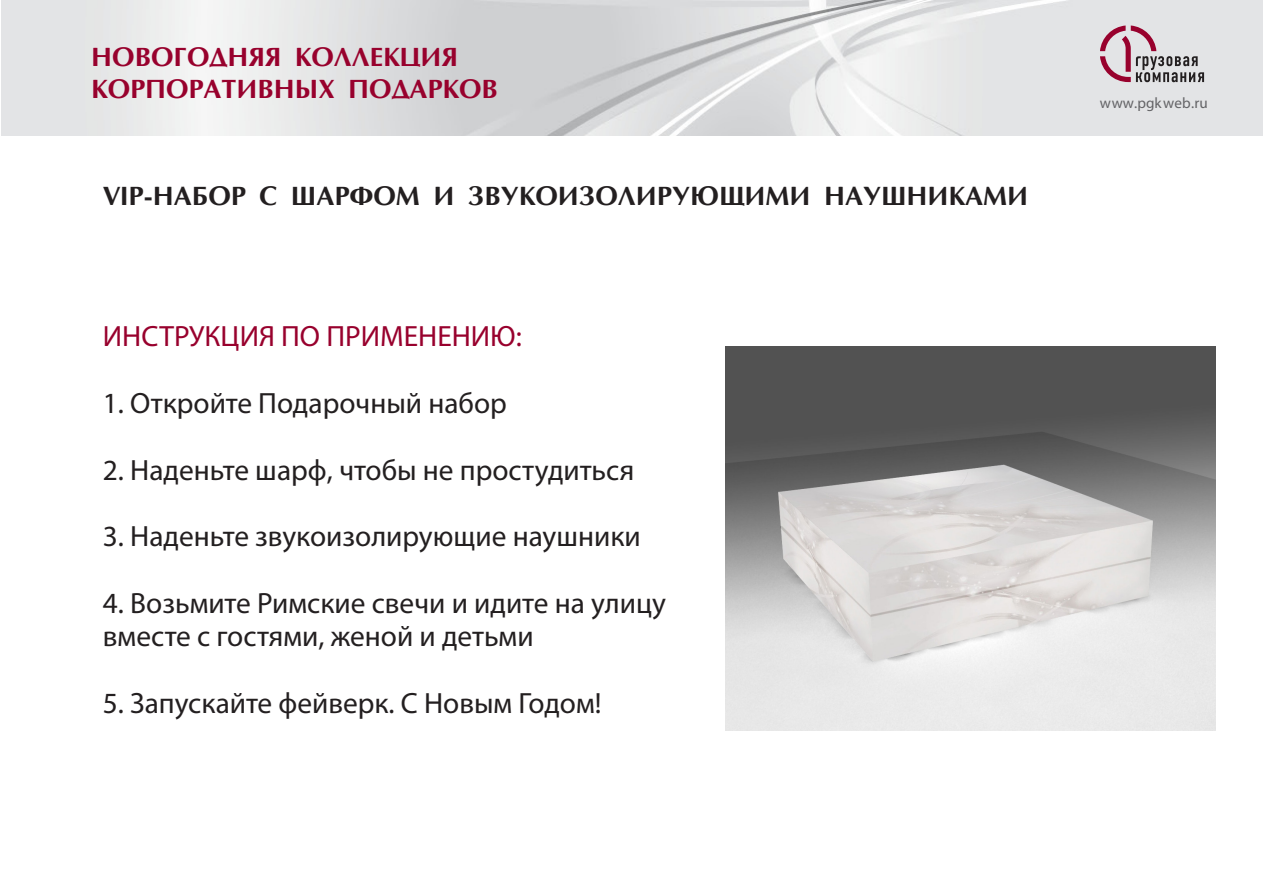
<style>
.page{position:relative;width:1263px;height:893px;background:#fff}
.page>*{position:absolute;margin:0;border:0;box-sizing:border-box;transform-origin:0 0}
.text_osnovnoy{font:29.4px "Myriad Pro";color:#231f20}
.text_osnovnoy-2{font:29.4px "Myriad Pro";color:#98012d}
.Zag_osn{font:700 27px "AG Opt Cyrillic";color:#231f20}
.t1{font:700 27px/32.4px "AG Opt Cyrillic";color:#98012d}
.t2{font:15.15px "Myriad Pro";color:#636366}
</style>
<div class="page">
<img style="left:1px;top:0;width:1262px;height:135px">
<img style="left:726px;top:347px;width:489px;height:384px">
<svg style="left:1100px;top:26px;width:104px;height:56px;background:#c3afb7"></svg>
<p class="t1" style="left:91px;top:41px;width:408px">НОВОГОДНЯЯ КОЛЛЕКЦИЯ<br>КОРПОРАТИВНЫХ ПОДАРКОВ</p>
<p class="Zag_osn" style="left:103px;top:181px;width:927px">VIP-НАБОР С ШАРФОМ И ЗВУКОИЗОЛИРУЮЩИМИ НАУШНИКАМИ</p>
<p class="text_osnovnoy-2" style="left:103px;top:318px;width:420px">ИНСТРУКЦИЯ ПО ПРИМЕНЕНИЮ:</p>
<p class="text_osnovnoy" style="left:103px;top:385px;width:406px">1. Откройте Подарочный набор</p>
<p class="text_osnovnoy" style="left:103px;top:452px;width:533px">2. Наденьте шарф, чтобы не простудиться</p>
<p class="text_osnovnoy" style="left:103px;top:518px;width:539px">3. Наденьте звукоизолирующие наушники</p>
<p class="text_osnovnoy" style="left:103px;top:585px;width:564px">4. Возьмите Римские свечи и идите на улицу</p>
<p class="text_osnovnoy" style="left:103px;top:618px;width:432px">вместе с гостями, женой и детьми</p>
<p class="text_osnovnoy" style="left:103px;top:685px;width:500px">5. Запускайте фейверк. С Новым Годом!</p>
<p class="t2" style="left:1100px;top:93px;width:109px">www.pgkweb.ru</p>
</div>
